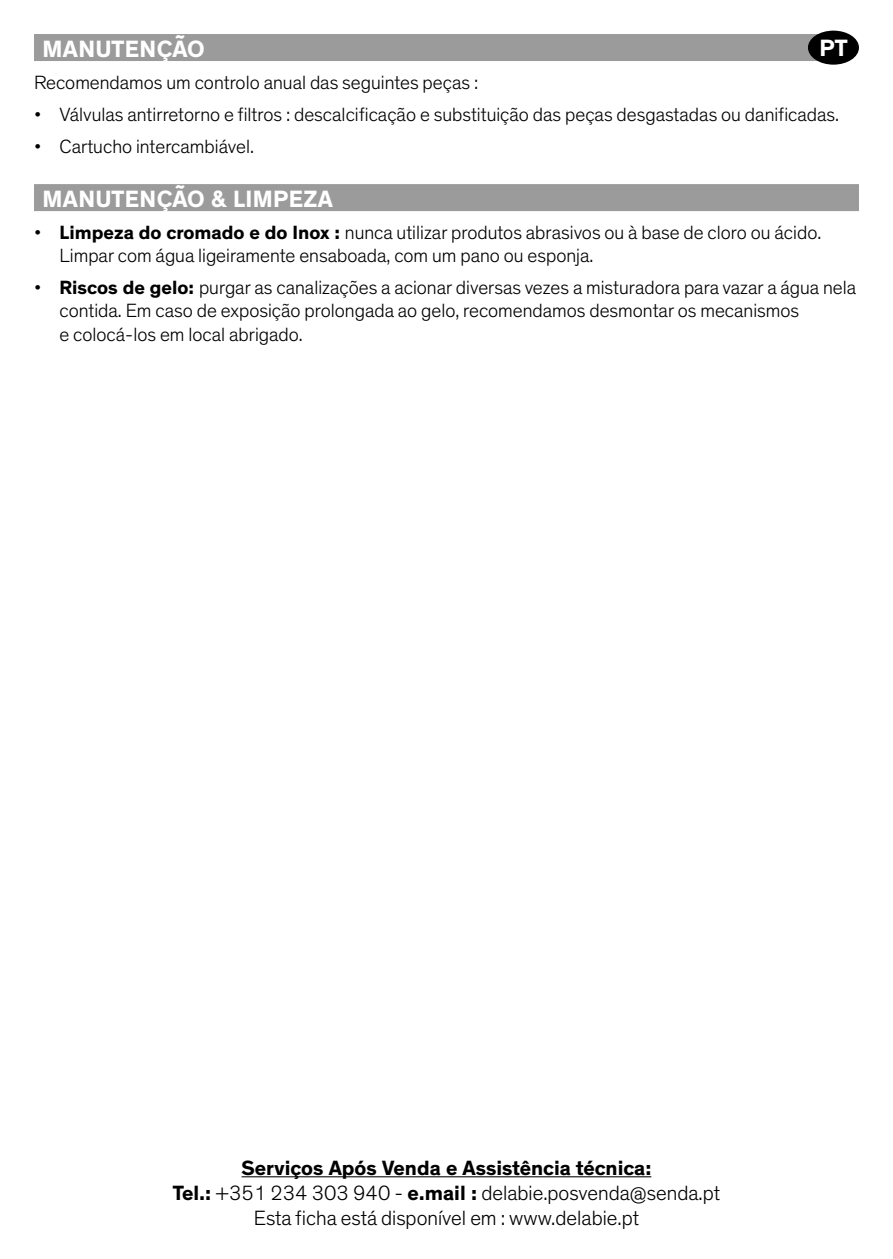
<style>
.page{position:relative;width:893px;height:1259px;background:#fff}
.page>*{position:absolute;margin:0;border:0;box-sizing:border-box;transform-origin:0 0}
.t1{font:700 24px "Theinhardt";letter-spacing:.015em;color:#fff}
.t2{font:300 21px/25.2px "Theinhardt";color:#000;text-align:center}
.t3{font:300 19.5px/23.4px "Theinhardt";color:#000}
.s1{font-weight:700}
</style>
<div class="page">
<hr style="left:242px;top:1176px;width:409px;height:1px;background:#000">
<div style="left:34px;top:34px;width:808px;height:27px;background:#9b9b9b"></div>
<div style="left:34px;top:184px;width:825px;height:27px;background:#9b9b9b"></div>
<div style="left:808px;top:31px;width:51px;height:34px;background:#000;border-radius:50%"></div>
<p class="t1" style="left:43px;top:34px;width:164px">MANUTENÇÃO</p>
<p class="t3" style="left:34px;top:71px;width:446px">Recomendamos um controlo anual das seguintes peças :</p>
<p class="t3" style="left:34px;top:103px;width:807px">• Válvulas antirretorno e filtros : descalcificação e substituição das peças desgastadas ou danificadas.</p>
<p class="t3" style="left:34px;top:135px;width:221px">• Cartucho intercambiável.</p>
<p class="t1" style="left:43px;top:184px;width:292px">MANUTENÇÃO &amp; LIMPEZA</p>
<p class="t3" style="left:60px;top:221px;width:763px;text-indent:-26px">• <span class="s1">Limpeza do cromado e do Inox :</span> nunca utilizar produtos abrasivos ou à base de cloro ou ácido.<br>Limpar com água ligeiramente ensaboada, com um pano ou esponja.</p>
<p class="t3" style="left:60px;top:276px;width:798px;text-indent:-26px">• <span class="s1">Riscos de gelo:</span> purgar as canalizações a acionar diversas vezes a misturadora para vazar a água nela contida. Em caso de exposição prolongada ao gelo, recomendamos desmontar os mecanismos<br>e colocá-los em local abrigado.</p>
<p class="t1" style="left:820px;top:33px;width:30px">PT</p>
<p class="t2" style="left:173px;top:1155px;width:549px"><span class="s1">Serviços Após Venda e Assistência técnica:<br>Tel.:</span> +351 234 303 940 - <span class="s1">e.mail :</span> delabie.posvenda@senda.pt<br>Esta ficha está disponível em : www.delabie.pt</p>
</div>
